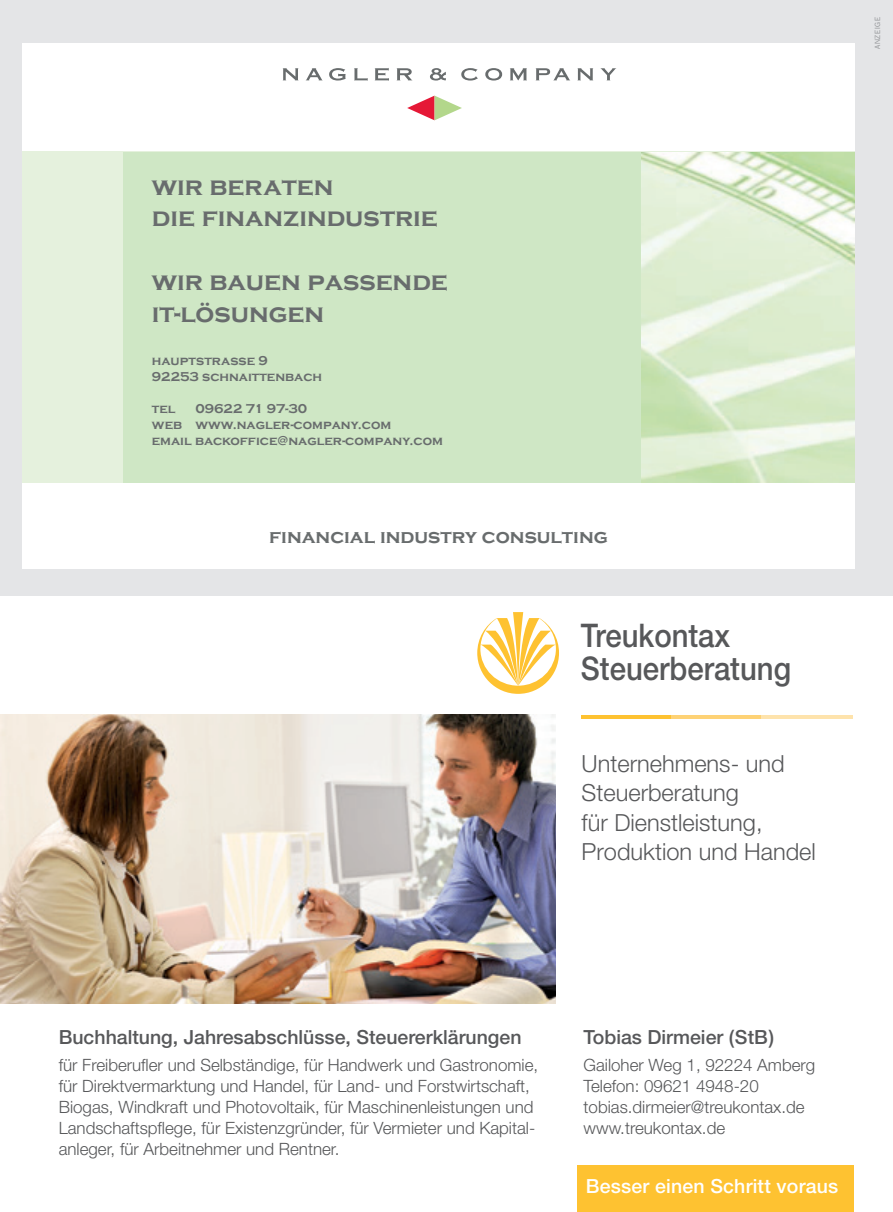
<style>
.page{position:relative;width:893px;height:1212px;background:#e4e5e7}
.page>*{position:absolute;margin:0;border:0;box-sizing:border-box;transform-origin:0 0}
.t1{font:500 32.55px/32.5px "Helvetica Neue";color:#57585a;scale:.9 1}
.t2{font:700 26.4px/31.8px "Copperplate Gothic";color:#686c6d}
.t3{font:300 23.55px/29.5px "Helvetica Neue";color:#57585a}
.t4{font:700 19.8px "Copperplate Gothic";color:#686c6d}
.t5{font:500 19.5px "Helvetica Neue";color:#57585a}
.t6{font:500 19.5px "Helvetica Neue";letter-spacing:.01em;color:#fff}
.t7{font:300 16.95px/21px "Helvetica Neue";color:#57585a}
.t8{font:700 13.2px/15.9px "Copperplate Gothic";color:#686c6d}
.t9{font:7.5px "Franklin ITCBQ";letter-spacing:.1em;color:#939598}
</style>
<div class="page">
<div style="left:0;top:596px;width:893px;height:616px;background:#fff"></div>
<img style="left:0;top:714px;width:556px;height:290px">
<div style="left:577px;top:1165px;width:277px;height:47px;background:#fec231"></div>
<hr style="left:581px;top:715px;width:91px;height:4px;background:#fec231">
<hr style="left:672px;top:715px;width:90px;height:4px;background:#fed275">
<hr style="left:762px;top:715px;width:91px;height:4px;background:#fee3ac">
<svg style="left:477px;top:612px;width:82px;height:82px"></svg>
<img style="left:22px;top:46px;width:832px;height:523px">
<svg style="left:283px;top:68px;width:16px;height:12px"></svg>
<svg style="left:306px;top:68px;width:17px;height:12px"></svg>
<svg style="left:329px;top:68px;width:17px;height:13px"></svg>
<svg style="left:354px;top:68px;width:14px;height:13px"></svg>
<svg style="left:375px;top:68px;width:14px;height:13px"></svg>
<svg style="left:397px;top:68px;width:15px;height:12px"></svg>
<svg style="left:430px;top:68px;width:16px;height:13px"></svg>
<svg style="left:461px;top:68px;width:17px;height:13px"></svg>
<svg style="left:485px;top:68px;width:17px;height:13px"></svg>
<svg style="left:510px;top:68px;width:17px;height:12px"></svg>
<svg style="left:536px;top:68px;width:34px;height:12px"></svg>
<svg style="left:577px;top:68px;width:16px;height:12px"></svg>
<svg style="left:600px;top:68px;width:16px;height:12px"></svg>
<svg style="left:407px;top:96px;width:55px;height:24px"></svg>
<img style="left:641px;top:152px;width:213px;height:331px">
<div style="left:124px;top:152px;width:517px;height:330px;background:#cfe7c5"></div>
<h2 class="t2" style="left:152px;top:170px;width:288px">wir beraten<br>die finanzindustrie</h2>
<h2 class="t2" style="left:152px;top:266px;width:298px">wir bauen passende it-lösungen</h2>
<p class="t8" style="left:152px;top:353px;width:172px">hauptstrasse 9<br>92253 schnaittenbach</p>
<p class="t8" style="left:152px;top:401px;width:25px">tel</p>
<p class="t8" style="left:152px;top:401px;width:293px;text-indent:44px">09622 71 97-30<br>web www.nagler-company.com<br>email backoffice@nagler-company.com</p>
<p class="t4" style="left:269px;top:525px;width:340px">financial industry consulting</p>
<h1 class="t1" style="left:581px;top:619px;width:235px">Treukontax<br>Steuerberatung</h1>
<h3 class="t3" style="left:582px;top:748px;width:236px">Unternehmens- und<br>Steuerberatung<br>für Dienstleistung,<br>Produktion und Handel</h3>
<p class="t9" style="left:873px;top:49px;width:34px;rotate:-90deg">ANZEIGE</p>
<p class="t5" style="left:59px;top:1026px;width:464px">Buchhaltung, Jahresabschlüsse, Steuererklärungen</p>
<p class="t7" style="left:59px;top:1054px;width:481px">für Freiberufler und Selbständige, für Handwerk und Gastronomie, für Direktvermarktung und Handel, für Land- und Forstwirtschaft, Biogas, Windkraft und Photovoltaik, für Maschinenleistungen und Landschaftspflege, für Existenzgründer, für Vermieter und Kapital&shy;anleger, für Arbeitnehmer und Rentner.</p>
<p class="t5" style="left:584px;top:1026px;width:192px">Tobias Dirmeier (StB)</p>
<p class="t7" style="left:584px;top:1054px;width:233px">Gailoher Weg 1, 92224 Amberg<br>Telefon: 09621 4948-20 tobias.dirmeier@treukontax.de www.treukontax.de</p>
<p class="t6" style="left:586px;top:1175px;width:254px">Besser einen Schritt voraus</p>
</div>
